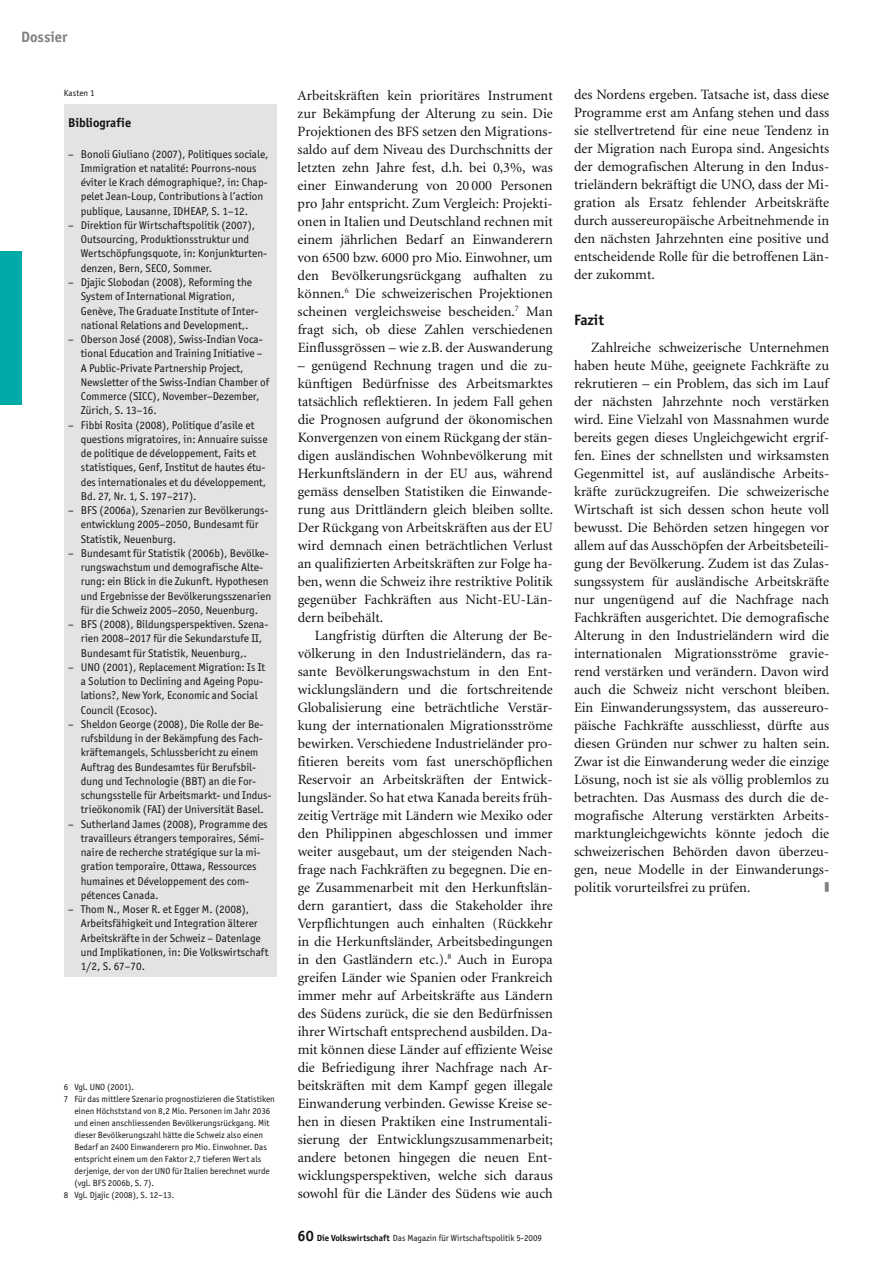
<style>
.page{position:relative;width:893px;height:1263px;background:#fff}
.page>*{position:absolute;margin:0;border:0;box-sizing:border-box;transform-origin:0 0}
.t1{font:700 15px "Officina San ITC";color:#818181}
.t2{font:700 15px "Officina San ITC";color:#111212}
.t3{font:14.25px/18px "Minion";color:#111212;text-align:justify}
.t4{font:700 12.75px "Officina San ITC";color:#111212}
.t5{font:12px "Universal Newswith Comm Pi";color:#818181;scale:.4 1}
.t6{font:11.25px/14.2px "Officina San ITC";color:#111212}
.t7{font:9px "Officina San ITC";color:#111212}
.s1{font-weight:700;font-size:15px}
.s2{font-weight:700}
</style>
<div class="page">
<div style="left:0;top:252px;width:21px;height:153px;background:#00aaa7"></div>
<div style="left:64px;top:104px;width:212px;height:872px;background:#e3e3e3"></div>
<p class="t1" style="left:21px;top:27px;width:48px">Dossier</p>
<p class="t7" style="left:64px;top:87px;width:32px">Kasten 1</p>
<p class="t4" style="left:68px;top:115px;width:65px">Bibliografie</p>
<p class="t6" style="left:81px;top:147px;width:189px;text-indent:-13px">– Bonoli Giuliano (2007), Politiques sociale, Immigration et natalité: Pourrons-nous éviter le Krach démographique?, in: Chap&shy;pelet Jean-Loup, Contributions à l’action publique, Lausanne, IDHEAP, S. 1–12.</p>
<p class="t6" style="left:81px;top:218px;width:188px;text-indent:-13px">– Direktion für Wirtschaftspolitik (2007), Outsourcing, Produktionsstruktur und Wertschöpfungsquote, in: Konjunkturten&shy;denzen, Bern, SECO, Sommer.</p>
<p class="t6" style="left:81px;top:275px;width:178px;text-indent:-13px">– Djajic Slobodan (2008), Reforming the System of International Migration, Genève, The Graduate Institute of Inter&shy;national Relations and Development,.</p>
<p class="t6" style="left:81px;top:332px;width:190px;text-indent:-13px">– Oberson José (2008), Swiss-Indian Voca&shy;tional Education and Training Initiative – A Public-Private Partnership Project, Newsletter of the Swiss-Indian Chamber of Commerce (SICC), November–Dezember, Zürich, S. 13–16.</p>
<p class="t6" style="left:81px;top:418px;width:188px;text-indent:-13px">– Fibbi Rosita (2008), Politique d’asile et questions migratoires, in: Annuaire suisse de politique de développement, Faits et statistiques, Genf, Institut de hautes étu&shy;des internationales et du développement, Bd. 27, Nr. 1, S. 197–217).</p>
<p class="t6" style="left:81px;top:503px;width:189px;text-indent:-13px">– BFS (2006a), Szenarien zur Bevölkerungs&shy;entwicklung 2005–2050, Bundesamt für<br>Statistik, Neuenburg.</p>
<p class="t6" style="left:81px;top:546px;width:192px;text-indent:-13px">– Bundesamt für Statistik (2006b), Bevölke&shy;rungswachstum und demografische Alte&shy;rung: ein Blick in die Zukunft. Hypothesen und Ergebnisse der Bevölkerungsszenarien für die Schweiz 2005–2050, Neuenburg.</p>
<p class="t6" style="left:81px;top:617px;width:189px;text-indent:-13px">– BFS (2008), Bildungsperspektiven. Szena&shy;rien 2008–2017 für die Sekundarstufe II,<br>Bundesamt für Statistik, Neuenburg,.</p>
<p class="t6" style="left:81px;top:660px;width:186px;text-indent:-13px">– UNO (2001), Replacement Migration: Is It a Solution to Declining and Ageing Popu&shy;lations?, New York, Economic and Social Council (Ecosoc).</p>
<p class="t6" style="left:81px;top:717px;width:192px;text-indent:-13px">– Sheldon George (2008), Die Rolle der Be&shy;rufsbildung in der Bekämpfung des Fach&shy;kräftemangels, Schlussbericht zu einem Auftrag des Bundesamtes für Berufsbil&shy;dung und Technologie (BBT) an die For&shy;schungsstelle für Arbeitsmarkt- und Indus&shy;trieökonomik (FAI) der Universität Basel.</p>
<p class="t6" style="left:81px;top:817px;width:188px;text-indent:-13px">– Sutherland James (2008), Programme des travailleurs étrangers temporaires, Sémi&shy;naire de recherche stratégique sur la mi&shy;gration temporaire, Ottawa, Ressources humaines et Développement des com&shy;pétences Canada.</p>
<p class="t6" style="left:81px;top:902px;width:189px;text-indent:-13px">– Thom N., Moser R. et Egger M. (2008), Arbeitsfähigkeit und Integration älterer Arbeitskräfte in der Schweiz – Datenlage und Implikationen, in: Die Volkswirtschaft 1/2, S. 67–70.</p>
<p class="t7" style="left:64px;top:1081px;width:72px">6 Vgl. UNO (2001).</p>
<p class="t7" style="left:64px;top:1093px;width:213px">7 Für das mittlere Szenario prognostizieren die Statistiken</p>
<p class="t7" style="left:74px;top:1105px;width:197px">einen Höchststand von 8,2 Mio. Personen im Jahr 2036</p>
<p class="t7" style="left:74px;top:1117px;width:196px">und einen anschliessenden Bevölkerungsrückgang. Mit</p>
<p class="t7" style="left:74px;top:1129px;width:190px">dieser Bevölkerungszahl hätte die Schweiz also einen</p>
<p class="t7" style="left:74px;top:1141px;width:194px">Bedarf an 2400 Einwanderern pro Mio. Einwohner. Das</p>
<p class="t7" style="left:74px;top:1153px;width:188px">entspricht einem um den Faktor 2,7 tieferen Wert als</p>
<p class="t7" style="left:74px;top:1165px;width:197px">derjenige, der von der UNO für Italien berechnet wurde</p>
<p class="t7" style="left:74px;top:1177px;width:81px">(vgl. BFS 2006b, S. 7).</p>
<p class="t7" style="left:64px;top:1189px;width:112px">8 Vgl. Djajic (2008), S. 12–13.</p>
<p class="t3" style="left:298px;top:86px;width:257px">Arbeitskräften kein prioritäres Instrument zur Bekämpfung der Alterung zu sein. Die Projektionen des BFS setzen den Migrations&shy;saldo auf dem Niveau des Durchschnitts der letzten zehn Jahre fest, d.h. bei 0,3%, was einer Einwanderung von 20 000 Personen pro Jahr entspricht. Zum Vergleich: Projekti&shy;onen in Italien und Deutschland rechnen mit einem jährlichen Bedarf an Einwanderern von 6500 bzw. 6000 pro Mio. Einwohner, um den Bevölkerungsrückgang aufhalten zu können.<sup>6</sup> Die schweizerischen Projektionen scheinen vergleichsweise bescheiden.<sup>7</sup> Man fragt sich, ob diese Zahlen verschiedenen Einflussgrössen – wie z.B. der Auswanderung</p>
<p class="t3" style="left:298px;top:356px;width:257px">– genügend Rechnung tragen und die zu&shy;künftigen Bedürfnisse des Arbeitsmarktes tatsächlich reflektieren. In jedem Fall gehen die Prognosen aufgrund der ökonomischen Konvergenzen von einem Rückgang der stän&shy;digen ausländischen Wohnbevölkerung mit Herkunftsländern in der EU aus, während gemäss denselben Statistiken die Einwande&shy;rung aus Drittländern gleich bleiben sollte.<br>Der Rückgang von Arbeitskräften aus der EU wird demnach einen beträchtlichen Verlust an qualifizierten Arbeitskräften zur Folge ha&shy;ben, wenn die Schweiz ihre restriktive Politik gegenüber Fachkräften aus Nicht-EU-Län&shy;dern beibehält.</p>
<p class="t3" style="left:298px;top:626px;width:257px;text-align:left;text-indent:17px">Langfristig dürften die Alterung der Be&shy;völkerung in den Industrieländern, das ra&shy;sante Bevölkerungswachstum in den Ent&shy;wicklungsländern und die fortschreitende Globalisierung eine beträchtliche Verstär&shy;kung der internationalen Migrationsströme bewirken. Verschiedene Industrieländer pro&shy;fitieren bereits vom fast unerschöpflichen Reservoir an Arbeitskräften der Entwick&shy;lungsländer. So hat etwa Kanada bereits früh&shy;zeitig Verträge mit Ländern wie Mexiko oder den Philippinen abgeschlossen und immer weiter ausgebaut, um der steigenden Nach&shy;frage nach Fachkräften zu begegnen. Die en&shy;ge Zusammenarbeit mit den Herkunftslän&shy;dern garantiert, dass die Stakeholder ihre Verpflichtungen auch einhalten (Rückkehr in die Herkunftsländer, Arbeitsbedingungen in den Gastländern etc.).<sup>8</sup> Auch in Europa greifen Länder wie Spanien oder Frankreich immer mehr auf Arbeitskräfte aus Ländern des Südens zurück, die sie den Bedürfnissen ihrer Wirtschaft entsprechend ausbilden. Da&shy;mit können diese Länder auf effiziente Weise die Befriedigung ihrer Nachfrage nach Ar&shy;beitskräften mit dem Kampf gegen illegale Einwanderung verbinden. Gewisse Kreise se&shy;hen in diesen Praktiken eine Instrumentali&shy;sierung der Entwicklungszusammenarbeit; andere betonen hingegen die neuen Ent&shy;wicklungsperspektiven, welche sich daraus sowohl für die Länder des Südens wie auch</p>
<p class="t7" style="left:298px;top:1232px;width:246px"><span class="s1">60</span> <span class="s2">Die Volkswirtschaft</span> Das Magazin für Wirtschaftspolitik 5-2009</p>
<p class="t3" style="left:574px;top:86px;width:257px">des Nordens ergeben. Tatsache ist, dass diese Programme erst am Anfang stehen und dass sie stellvertretend für eine neue Tendenz in der Migration nach Europa sind. Angesichts der demografischen Alterung in den Indus&shy;trieländern bekräftigt die UNO, dass der Mi&shy;gration als Ersatz fehlender Arbeitskräfte durch aussereuropäische Arbeitnehmende in den nächsten Jahrzehnten eine positive und entscheidende Rolle für die betroffenen Län&shy;der zukommt.</p>
<p class="t2" style="left:574px;top:310px;width:31px">Fazit</p>
<p class="t3" style="left:574px;top:338px;width:257px;text-align:left;text-indent:17px">Zahlreiche schweizerische Unternehmen haben heute Mühe, geeignete Fachkräfte zu rekrutieren – ein Problem, das sich im Lauf der nächsten Jahrzehnte noch verstärken wird. Eine Vielzahl von Massnahmen wurde bereits gegen dieses Ungleichgewicht ergrif&shy;fen. Eines der schnellsten und wirksamsten Gegenmittel ist, auf ausländische Arbeits&shy;kräfte zurückzugreifen. Die schweizerische Wirtschaft ist sich dessen schon heute voll bewusst. Die Behörden setzen hingegen vor allem auf das Ausschöpfen der Arbeitsbeteili&shy;gung der Bevölkerung. Zudem ist das Zulas&shy;sungssystem für ausländische Arbeitskräfte nur ungenügend auf die Nachfrage nach Fachkräften ausgerichtet. Die demografische Alterung in den Industrieländern wird die internationalen Migrationsströme gravie&shy;rend verstärken und verändern. Davon wird auch die Schweiz nicht verschont bleiben.<br>Ein Einwanderungssystem, das aussereuro&shy;päische Fachkräfte ausschliesst, dürfte aus diesen Gründen nur schwer zu halten sein.<br>Zwar ist die Einwanderung weder die einzige Lösung, noch ist sie als völlig problemlos zu betrachten. Das Ausmass des durch die de&shy;mografische Alterung verstärkten Arbeits&shy;marktungleichgewichts könnte jedoch die schweizerischen Behörden davon überzeu&shy;gen, neue Modelle in der Einwanderungs&shy;politik vorurteilsfrei zu prüfen.</p>
<p class="t5" style="left:825px;top:882px;width:12px">m</p>
</div>
